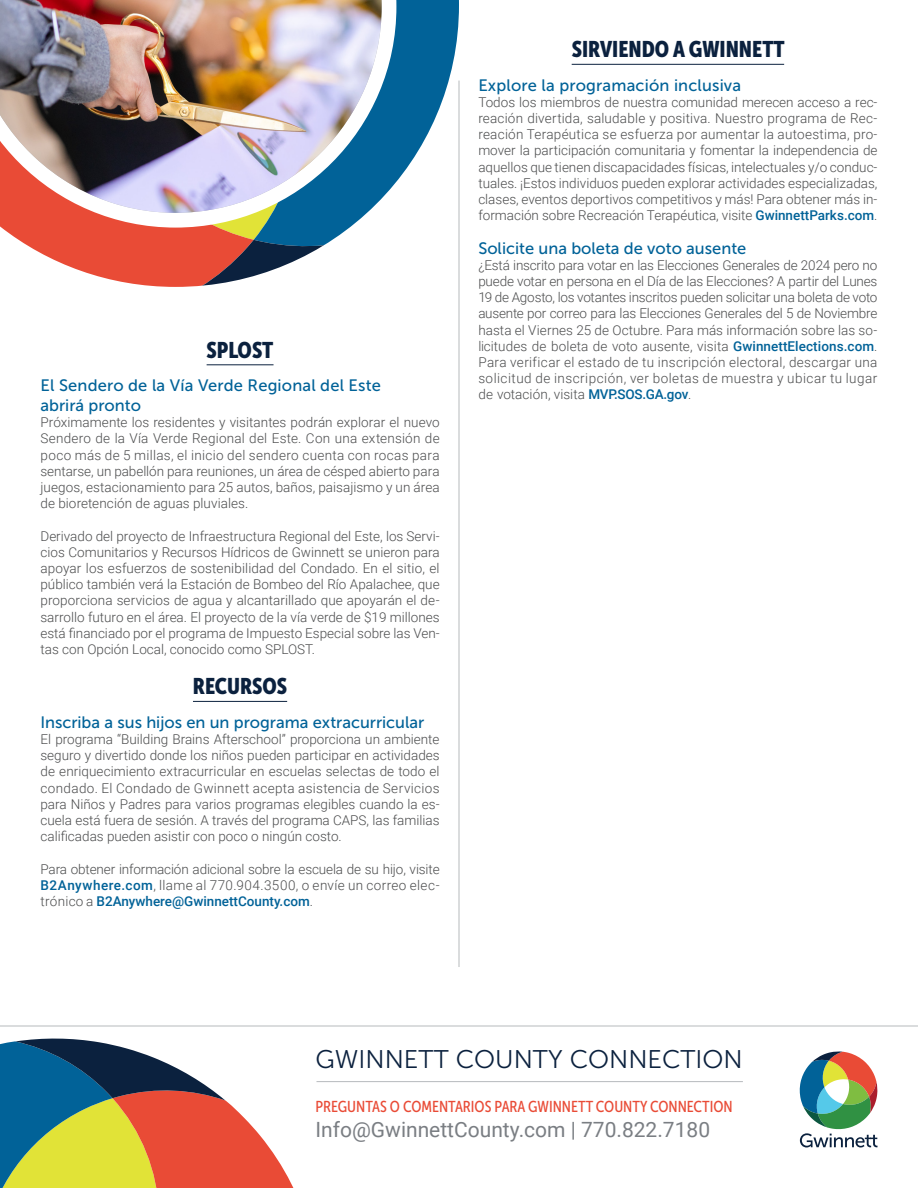
<style>
.page{position:relative;width:918px;height:1188px;background:#fff}
.page>*{position:absolute;margin:0;border:0;box-sizing:border-box;transform-origin:0 0}
.t1{font:25.5px "Museo Sans 300";color:#0b213e}
.Heading1{font:22.5px "Museo Sans Cond 900";color:#0b213e}
.t2{font:21px "Roboto";color:#7a7e83}
.Heading2{font:16.5px/19.8px "Museo Sans 500";color:#016298}
.t3{font:15.75px "Museo Sans Cond 500";color:#e94b36}
.text{font:300 13.5px/16.2px "Roboto";color:#4b4c4d;text-align:justify}
.s1{font-weight:500;color:#016298}
</style>
<div class="page">
<svg style="left:0;top:1038px;width:294px;height:150px"></svg>
<hr style="left:0;top:1026px;width:918px;height:1px;background:#b6babd">
<svg style="left:799px;top:1051px;width:79px;height:97px"></svg>
<svg style="left:254px;top:0;width:205px;height:250px"></svg>
<svg style="left:2px;top:228px;width:252px;height:58px;fill:#e94b36"></svg>
<svg style="left:145px;top:231px;width:239px;height:56px"></svg>
<svg style="left:0;top:0;width:396px;height:228px"></svg>
<img style="left:0;top:0;width:382px;height:213px">
<hr style="left:207px;top:365px;width:67px;height:1px;background:#0b213e">
<hr style="left:193px;top:701px;width:94px;height:1px;background:#0b213e">
<hr style="left:459px;top:81px;width:1px;height:886px;background:#b6babd">
<hr style="left:316px;top:1081px;width:427px;height:1px;background:#b6babd">
<hr style="left:572px;top:64px;width:212px;height:1px;background:#0b213e">
<p class="Heading1" style="left:207px;top:337px;width:68px">SPLOST</p>
<p class="Heading2" style="left:40px;top:376px;width:342px">El Sendero de la Vía Verde Regional del Este abrirá pronto</p>
<p class="text" style="left:40px;top:414px;width:401px">Próximamente los residentes y visitantes podrán explorar el nuevo Sendero de la Vía Verde Regional del Este. Con una extensión de poco más de 5 millas, el inicio del sendero cuenta con rocas para sentarse, un pabellón para reuniones, un área de césped abierto para juegos, estacionamiento para 25 autos, baños, paisajismo y un área de bioretención de aguas pluviales.</p>
<p class="text" style="left:40px;top:527px;width:401px">Derivado del proyecto de Infraestructura Regional del Este, los Servi&shy;cios Comunitarios y Recursos Hídricos de Gwinnett se unieron para apoyar los esfuerzos de sostenibilidad del Condado. En el sitio, el público también verá la Estación de Bombeo del Río Apalachee, que proporciona servicios de agua y alcantarillado que apoyarán el de&shy;sarrollo futuro en el área. El proyecto de la vía verde de $19 millones está financiado por el programa de Impuesto Especial sobre las Ven&shy;tas con Opción Local, conocido como SPLOST.</p>
<p class="Heading1" style="left:193px;top:674px;width:96px">RECURSOS</p>
<p class="Heading2" style="left:40px;top:712px;width:385px">Inscriba a sus hijos en un programa extracurricular</p>
<p class="text" style="left:40px;top:731px;width:401px">El programa “Building Brains Afterschool” proporciona un ambiente seguro y divertido donde los niños pueden participar en actividades de enriquecimiento extracurricular en escuelas selectas de todo el condado. El Condado de Gwinnett acepta asistencia de Servicios para Niños y Padres para varios programas elegibles cuando la es&shy;cuela está fuera de sesión. A través del programa CAPS, las familias calificadas pueden asistir con poco o ningún costo.</p>
<p class="text" style="left:40px;top:860px;width:401px">Para obtener información adicional sobre la escuela de su hijo, visite <span class="s1">B2Anywhere.com</span>, llame al 770.904.3500, o envíe un correo elec&shy;trónico a <span class="s1">B2Anywhere@GwinnettCounty.com</span>.</p>
<p class="Heading1" style="left:572px;top:37px;width:215px">SIRVIENDO A GWINNETT</p>
<p class="Heading2" style="left:478px;top:75px;width:264px">Explore la programación inclusiva</p>
<p class="text" style="left:478px;top:93px;width:401px">Todos los miembros de nuestra comunidad merecen acceso a rec&shy;reación divertida, saludable y positiva. Nuestro programa de Rec&shy;reación Terapéutica se esfuerza por aumentar la autoestima, pro&shy;mover la participación comunitaria y fomentar la independencia de aquellos que tienen discapacidades físicas, intelectuales y/o conduc&shy;tuales. ¡Estos individuos pueden explorar actividades especializadas, clases, eventos deportivos competitivos y más! Para obtener más in&shy;formación sobre Recreación Terapéutica, visite <span class="s1">GwinnettParks.com</span>.</p>
<p class="Heading2" style="left:478px;top:238px;width:270px">Solicite una boleta de voto ausente</p>
<p class="text" style="left:478px;top:256px;width:401px">¿Está inscrito para votar en las Elecciones Generales de 2024 pero no puede votar en persona en el Día de las Elecciones? A partir del Lunes 19 de Agosto, los votantes inscritos pueden solicitar una boleta de voto ausente por correo para las Elecciones Generales del 5 de Noviembre hasta el Viernes 25 de Octubre. Para más información sobre las so&shy;licitudes de boleta de voto ausente, visita <span class="s1">GwinnettElections.com</span>.<br>Para verificar el estado de tu inscripción electoral, descargar una solicitud de inscripción, ver boletas de muestra y ubicar tu lugar de votación, visita <span class="s1">MVP.SOS.GA.gov</span>.</p>
<p class="t1" style="left:316px;top:1045px;width:429px">GWINNETT COUNTY CONNECTION</p>
<p class="t3" style="left:316px;top:1098px;width:419px">PREGUNTAS O COMENTARIOS PARA GWINNETT COUNTY CONNECTION</p>
<p class="t2" style="left:316px;top:1115px;width:396px">Info@GwinnettCounty.com | 770.822.7180</p>
</div>
